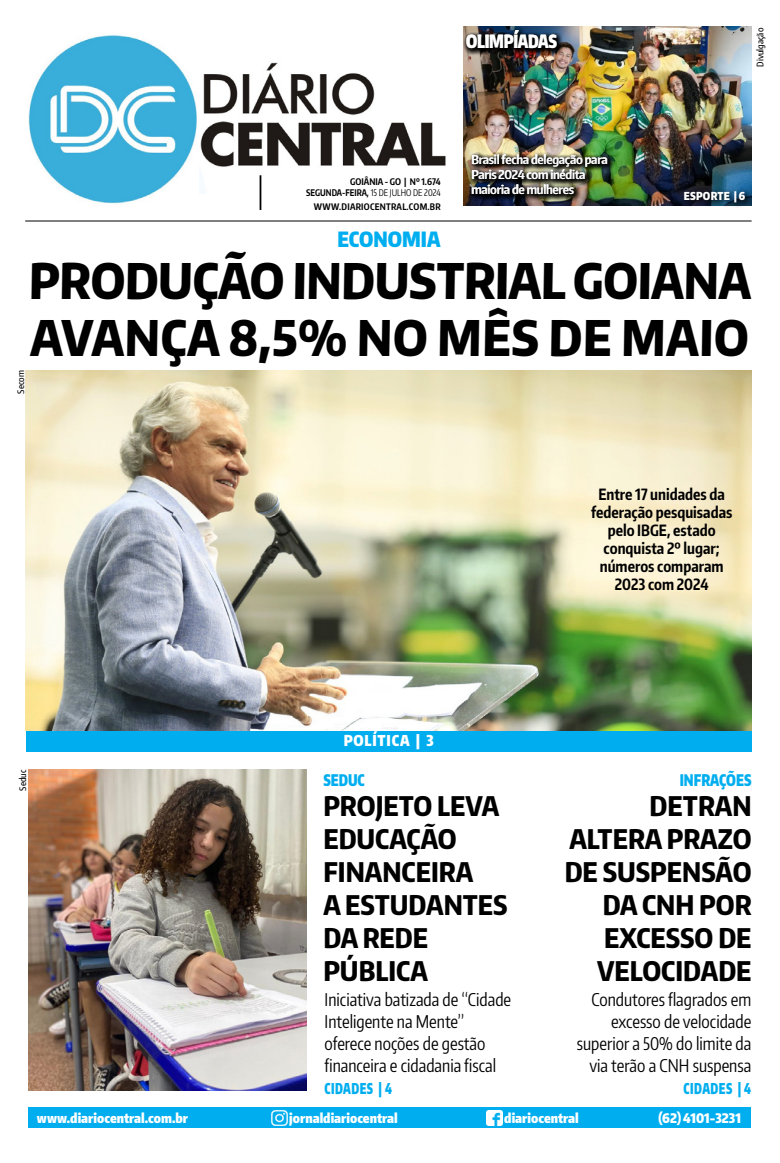
<style>
.page{position:relative;width:780px;height:1163px;background:#fff}
.page>*{position:absolute;margin:0;border:0;box-sizing:border-box;transform-origin:0 0}
.t1{font:800 49px/57px "Encode Sans Narrow";letter-spacing:-.01em;color:#000;scale:.93 1}
.t2{font:800 27px/33px "Encode Sans Compressed";color:#000;scale:1.04 1}
.t3{font:900 21px "Encode Sans Compressed";color:#00aeef}
.t4{font:900 18px "Encode Sans Compressed";letter-spacing:-.02em;color:#fff;scale:.91 1}
.t5{font:17.5px/22px "Encode Sans Compressed";color:#000}
.t6{font:900 16px "Encode Sans Compressed";color:#00aeef;scale:.89 1}
.t7{font:700 15.5px/18px "Encode Sans Compressed";color:#000;text-align:center}
.t8{font:900 15px "Encode Sans Compressed";letter-spacing:.04em;color:#00aeef;scale:.8 1}
.t9{font:900 15px "Encode Sans Compressed";letter-spacing:.05em;color:#fff}
.t10{font:900 13.2px "Encode Sans Compressed";color:#fff}
.t11{font:600 12px/15px "Encode Sans Compressed";letter-spacing:-.02em;color:#fff;scale:1.11 1}
.t12{font:900 11px "Encode Sans Compressed";letter-spacing:.02em;color:#fff}
.t13{font:700 9.1px/11.4px "Encode Sans Compressed";color:#000;text-align:right}
.t14{font:700 9px "Encode Sans Compressed";letter-spacing:.03em;color:#000}
.t15{font:500 9px "Encode Sans Compressed";color:#000}
.s1{font-weight:400}
</style>
<div class="page">
<img style="left:200px;top:62px;width:246px;height:132px">
<img style="left:28px;top:35px;width:169px;height:169px">
<hr style="left:259px;top:175px;width:2px;height:35px;background:#000">
<div style="left:28px;top:1107px;width:723px;height:21px;background:#00aeef"></div>
<img style="left:272px;top:1110px;width:15px;height:15px">
<img style="left:486px;top:1110px;width:16px;height:15px">
<img style="left:463px;top:27px;width:288px;height:179px">
<svg style="left:680px;top:187px;width:72px;height:20px"></svg>
<img style="left:25px;top:370px;width:726px;height:360px">
<div style="left:26px;top:731px;width:725px;height:20px;background:#00aeef"></div>
<hr style="left:25px;top:220px;width:726px;height:1px;background:#000">
<img style="left:28px;top:769px;width:279px;height:321px">
<img style="left:468px;top:151px;width:146px;height:50px">
<img style="left:463px;top:27px;width:101px;height:29px">
<p class="t4" style="left:466px;top:30px;width:101px">OLIMPÍADAS</p>
<p class="t13" style="left:306px;top:175px;width:136px">Goiânia - GO | Nº 1.674 segunda-feira, <span class="s1">15 DE juLho DE 2024</span></p>
<p class="t14" style="left:314px;top:201px;width:128px">www.diariocentral.com.br</p>
<p class="t11" style="left:471px;top:152px;width:124px">Brasil fecha delegação para<br>Paris 2024 com inédita maioria de mulheres</p>
<p class="t15" style="left:754px;top:67px;width:40px;rotate:-90deg">Divulgação</p>
<p class="t12" style="left:683px;top:189px;width:63px">ESPORTE | 6</p>
<p class="t3" style="left:337px;top:225px;width:104px">ECONOMIA</p>
<p class="t1" style="left:29px;top:251px;width:777px">PRODUÇÃO INDUSTRIAL GOIANA<br>AVANÇA 8,5% NO MÊS DE MAIO</p>
<p class="t15" style="left:15px;top:393px;width:25px;rotate:-90deg">Secom</p>
<p class="t7" style="left:591px;top:485px;width:143px">Entre 17 unidades da federação pesquisadas pelo IBGE, estado conquista 2º lugar; números comparam<br>2023 com 2024</p>
<p class="t15" style="left:17px;top:790px;width:22px;rotate:-90deg">Seduc</p>
<p class="t9" style="left:344px;top:730px;width:91px">POLÍTICA | 3</p>
<p class="t6" style="left:323px;top:769px;width:48px">SEDUC</p>
<p class="t6" style="left:679px;top:769px;width:82px">INFRAÇÕES</p>
<p class="t2" style="left:323px;top:788px;width:179px">PROJETO LEVA<br>EDUCAÇÃO<br>FINANCEIRA<br>A ESTUDANTES<br>DA REDE<br>PÚBLICA</p>
<p class="t2" style="left:564px;top:788px;width:181px;text-align:right">DETRAN<br>ALTERA PRAZO<br>DE SUSPENSÃO<br>DA CN H POR<br>EXCESSO DE<br>VELOCIDADE</p>
<p class="t5" style="left:324px;top:987px;width:188px">Iniciativa batizada de “Cidade<br>Inteligente na Mente” oferece noções de gestão financeira e cidadania fiscal</p>
<p class="t5" style="left:576px;top:987px;width:176px;text-align:right">Condutores flagrados em excesso de velocidade superior a 50% do limite da via terão a CNH suspensa</p>
<p class="t8" style="left:324px;top:1078px;width:86px">CIDADES | 4</p>
<p class="t8" style="left:683px;top:1078px;width:86px">CIDADES | 4</p>
<p class="t10" style="left:37px;top:1108px;width:152px">WWW.DIARIOCENTRAL.COM.BR</p>
<p class="t10" style="left:289px;top:1109px;width:110px">JORNALDIARIOCENTRAL</p>
<p class="t10" style="left:504px;top:1108px;width:76px">DIARIOCENTRAL</p>
<p class="t10" style="left:658px;top:1108px;width:84px">(62) 4101-3231</p>
</div>
